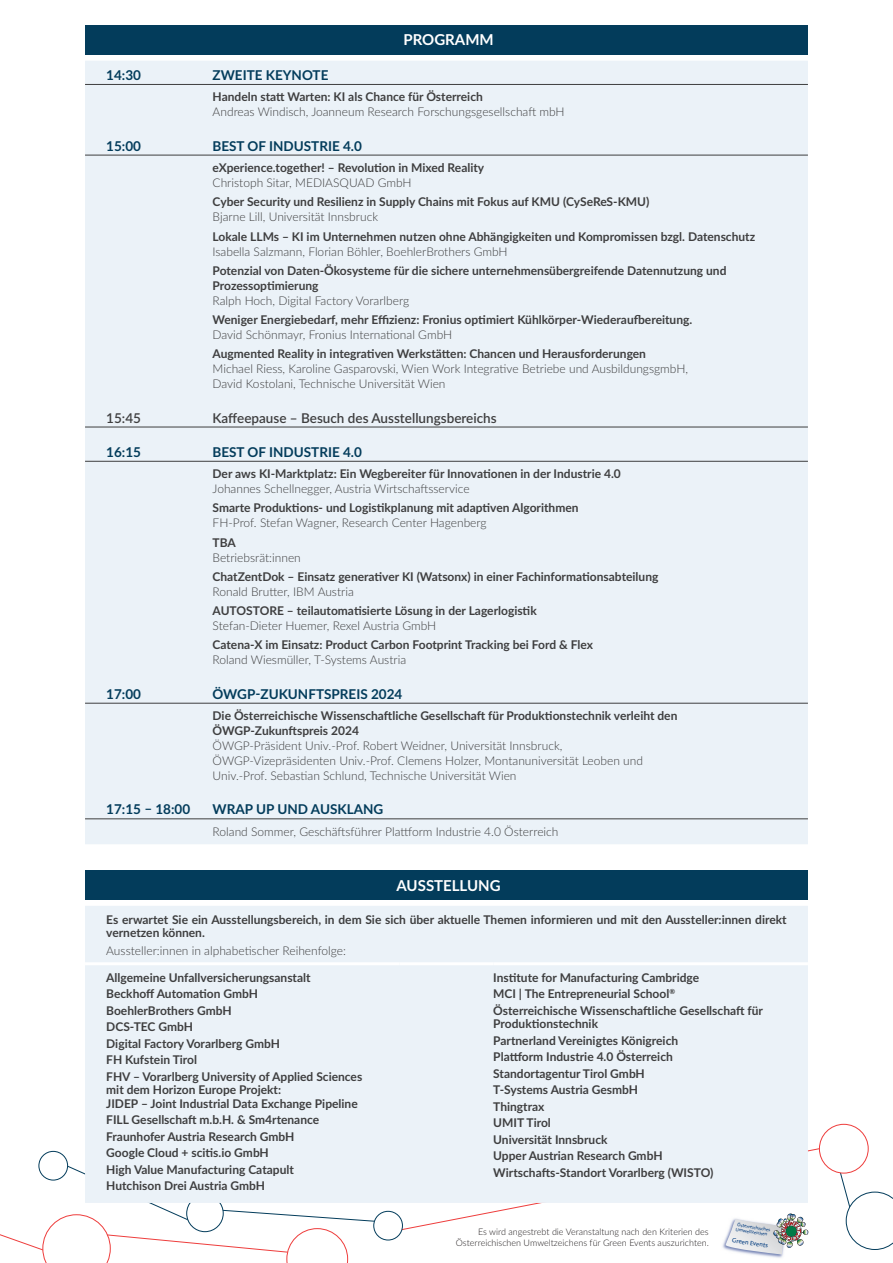
<style>
.page{position:relative;width:893px;height:1263px;background:#fff}
.page>*{position:absolute;margin:0;border:0;box-sizing:border-box;transform-origin:0 0}
.t1{font:700 15px "Lato";color:#fff}
.t2{font:700 13.5px "Lato";color:#033c5b}
.t3{font:600 13.5px "Lato";color:#3e3e3f}
.t4{font:700 12px/16.5px "Lato";color:#3e3e3f}
.t5{font:300 12px/15px "Lato";color:#3e3e3f}
.t6{font:300 9px/10.8px "Lato";color:#231f20;text-align:right}
.t7{font:6.45px "The Sans";color:#013b7f}
.t8{font:4.65px/4.7px "The Sans";color:#013b7f}
</style>
<div class="page">
<svg style="left:39px;top:1151px;width:29px;height:29px"></svg>
<div style="left:39px;top:1151px;width:29px;height:29px;border:1px solid #033c5b;border-radius:50%"></div>
<div style="left:374px;top:1211px;width:29px;height:29px;border:1px solid #033c5b;border-radius:50%"></div>
<svg style="left:0;top:1161px;width:385px;height:102px"></svg>
<div style="left:85px;top:26px;width:723px;height:29px;background:#033c5b"></div>
<div style="left:85px;top:61px;width:723px;height:783px;background:#ebf2f8"></div>
<hr style="left:85px;top:84px;width:723px;height:1px;background:#3e3e3f">
<hr style="left:85px;top:155px;width:723px;height:1px;background:#3e3e3f">
<hr style="left:85px;top:427px;width:723px;height:1px;background:#3e3e3f">
<hr style="left:85px;top:461px;width:723px;height:1px;background:#3e3e3f">
<hr style="left:85px;top:703px;width:723px;height:1px;background:#3e3e3f">
<hr style="left:85px;top:818px;width:723px;height:1px;background:#3e3e3f">
<div style="left:85px;top:871px;width:723px;height:29px;background:#033c5b"></div>
<div style="left:85px;top:906px;width:723px;height:297px;background:#ebf2f8"></div>
<hr style="left:85px;top:962px;width:315px;height:3px;background:#fff">
<hr style="left:400px;top:962px;width:93px;height:3px;background:#fff">
<hr style="left:493px;top:962px;width:315px;height:3px;background:#fff">
<img style="left:750px;top:1254px;width:33px;height:4px">
<svg style="left:394px;top:1145px;width:499px;height:109px"></svg>
<p class="t1" style="left:403px;top:29px;width:92px">PROGRAMM</p>
<p class="t2" style="left:106px;top:65px;width:36px">14:30</p>
<p class="t2" style="left:213px;top:65px;width:117px">ZWEITE KEYNOTE</p>
<p class="t4" style="left:213px;top:88px;width:272px">Handeln statt Warten: KI als Chance für Österreich</p>
<p class="t5" style="left:213px;top:104px;width:354px">Andreas Windisch, Joanneum Research Forschungsgesellschaft mbH</p>
<p class="t2" style="left:106px;top:136px;width:36px">15:00</p>
<p class="t2" style="left:213px;top:136px;width:151px">BEST OF INDUSTRIE 4.0</p>
<p class="t4" style="left:213px;top:159px;width:273px">eXperience.together! – Revolution in Mixed Reality</p>
<p class="t5" style="left:213px;top:175px;width:201px">Christoph Sitar, MEDIASQUAD GmbH</p>
<p class="t4" style="left:213px;top:193px;width:438px">Cyber Security und Resilienz in Supply Chains mit Fokus auf KMU (CySeReS-KMU)</p>
<p class="t5" style="left:213px;top:209px;width:167px">Bjarne Lill, Universität Innsbruck</p>
<p class="t4" style="left:213px;top:227px;width:544px">Lokale LLMs – KI im Unternehmen nutzen ohne Abhängigkeiten und Kompromissen bzgl. Datenschutz</p>
<p class="t5" style="left:213px;top:243px;width:297px">Isabella Salzmann, Florian Böhler, BoehlerBrothers GmbH</p>
<p class="t4" style="left:213px;top:262px;width:515px;line-height:15px">Potenzial von Daten-Ökosysteme für die sichere unternehmensübergreifende Datennutzung und<br>Prozessoptimierung</p>
<p class="t5" style="left:213px;top:293px;width:198px">Ralph Hoch, Digital Factory Vorarlberg</p>
<p class="t4" style="left:213px;top:311px;width:481px">Weniger Energiebedarf, mehr Effizienz: Fronius optimiert Kühlkörper-Wiederaufbereitung.</p>
<p class="t5" style="left:213px;top:327px;width:241px">David Schönmayr, Fronius International GmbH</p>
<p class="t4" style="left:213px;top:345px;width:435px">Augmented Reality in integrativen Werkstätten: Chancen und Herausforderungen</p>
<p class="t5" style="left:213px;top:361px;width:477px">Michael Riess, Karoline Gasparovski, Wien Work Integrative Betriebe und AusbildungsgmbH,<br>David Kostolani, Technische Universität Wien</p>
<p class="t3" style="left:106px;top:408px;width:36px">15:45</p>
<p class="t3" style="left:213px;top:408px;width:286px">Kaffeepause – Besuch des Ausstellungsbereichs</p>
<p class="t2" style="left:106px;top:442px;width:36px">16:15</p>
<p class="t2" style="left:213px;top:442px;width:151px">BEST OF INDUSTRIE 4.0</p>
<p class="t4" style="left:213px;top:465px;width:410px">Der aws KI-Marktplatz: Ein Wegbereiter für Innovationen in der Industrie 4.0</p>
<p class="t5" style="left:213px;top:481px;width:258px">Johannes Schellnegger, Austria Wirtschaftsservice</p>
<p class="t4" style="left:213px;top:499px;width:367px">Smarte Produktions- und Logistikplanung mit adaptiven Algorithmen</p>
<p class="t5" style="left:213px;top:515px;width:276px">FH-Prof. Stefan Wagner, Research Center Hagenberg</p>
<p class="t4" style="left:213px;top:534px;width:25px">TBA</p>
<p class="t5" style="left:213px;top:549px;width:90px">Betriebsrät:innen</p>
<p class="t4" style="left:213px;top:568px;width:447px">ChatZentDok – Einsatz generativer KI (Watsonx) in einer Fachinformationsabteilung</p>
<p class="t5" style="left:213px;top:584px;width:143px">Ronald Brutter, IBM Austria</p>
<p class="t4" style="left:213px;top:602px;width:326px">AUTOSTORE – teilautomatisierte Lösung in der Lagerlogistik</p>
<p class="t5" style="left:213px;top:618px;width:225px">Stefan-Dieter Huemer, Rexel Austria GmbH</p>
<p class="t4" style="left:213px;top:636px;width:382px">Catena-X im Einsatz: Product Carbon Footprint Tracking bei Ford &amp; Flex</p>
<p class="t5" style="left:213px;top:652px;width:195px">Roland Wiesmüller, T-Systems Austria</p>
<p class="t2" style="left:106px;top:684px;width:36px">17:00</p>
<p class="t2" style="left:213px;top:684px;width:191px">ÖWGP-ZUKUNFTSPREIS 2024</p>
<p class="t4" style="left:213px;top:708px;width:466px;line-height:15px">Die Österreichische Wissenschaftliche Gesellschaft für Produktionstechnik verleiht den<br>ÖWGP-Zukunftspreis 2024</p>
<p class="t5" style="left:213px;top:738px;width:432px">ÖWGP-Präsident Univ.-Prof. Robert Weidner, Universität Innsbruck,<br>ÖWGP-Vizepräsidenten Univ.-Prof. Clemens Holzer, Montanuniversität Leoben und<br>Univ.-Prof. Sebastian Schlund, Technische Universität Wien</p>
<p class="t2" style="left:106px;top:799px;width:85px">17:15 – 18:00</p>
<p class="t2" style="left:213px;top:799px;width:172px">WRAP UP UND AUSKLANG</p>
<p class="t5" style="left:213px;top:823px;width:347px">Roland Sommer, Geschäftsführer Plattform Industrie 4.0 Österreich</p>
<p class="t1" style="left:396px;top:874px;width:106px">AUSSTELLUNG</p>
<p class="t4" style="left:106px;top:912px;width:682px;line-height:13.5px">Es erwartet Sie ein Ausstellungsbereich, in dem Sie sich über aktuelle Themen informieren und mit den Aussteller:innen direkt vernetzen können.</p>
<p class="t5" style="left:106px;top:943px;width:241px">Aussteller:innen in alphabetischer Reihenfolge:</p>
<p class="t4" style="left:106px;top:969px;width:258px">Allgemeine Unfallversicherungsanstalt<br>Beckhoff Automation GmbH<br>BoehlerBrothers GmbH<br>DCS-TEC GmbH<br>Digital Factory Vorarlberg GmbH<br>FH Kufstein Tirol<br>FHV – Vorarlberg University of Applied Sciences</p>
<p class="t4" style="left:106px;top:1083px;width:253px;line-height:13.5px">mit dem Horizon Europe Projekt:<br>JIDEP – Joint Industrial Data Exchange Pipeline</p>
<p class="t4" style="left:106px;top:1111px;width:214px">FILL Gesellschaft m.b.H. &amp; Sm4rtenance Fraunhofer Austria Research GmbH Google Cloud + scitis.io GmbH<br>High Value Manufacturing Catapult Hutchison Drei Austria GmbH</p>
<p class="t4" style="left:493px;top:969px;width:271px">Institute for Manufacturing Cambridge<br>MCI | The Entrepreneurial School<sup>®<br></sup>Österreichische Wissenschaftliche Gesellschaft für</p>
<p class="t4" style="left:493px;top:1015px;width:222px">Produktionstechnik<br>Partnerland Vereinigtes Königreich<br>Plattform Industrie 4.0 Österreich<br>Standortagentur Tirol GmbH<br>T-Systems Austria GesmbH<br>Thingtrax<br>UMIT Tirol<br>Universität Innsbruck<br>Upper Austrian Research GmbH<br>Wirtschafts-Standort Vorarlberg (WISTO)</p>
<p class="t6" style="left:456px;top:1226px;width:254px">Es wird angestrebt die Veranstaltung nach den Kriterien des<br>Österreichischen Umweltzeichens für Green Events auszurichten.</p>
<p class="t8" style="left:737px;top:1222px;width:36px;rotate:9deg">Österreichisches<br>Umweltzeichen</p>
<p class="t7" style="left:733px;top:1234px;width:38px;rotate:9deg">Green Events</p>
</div>
